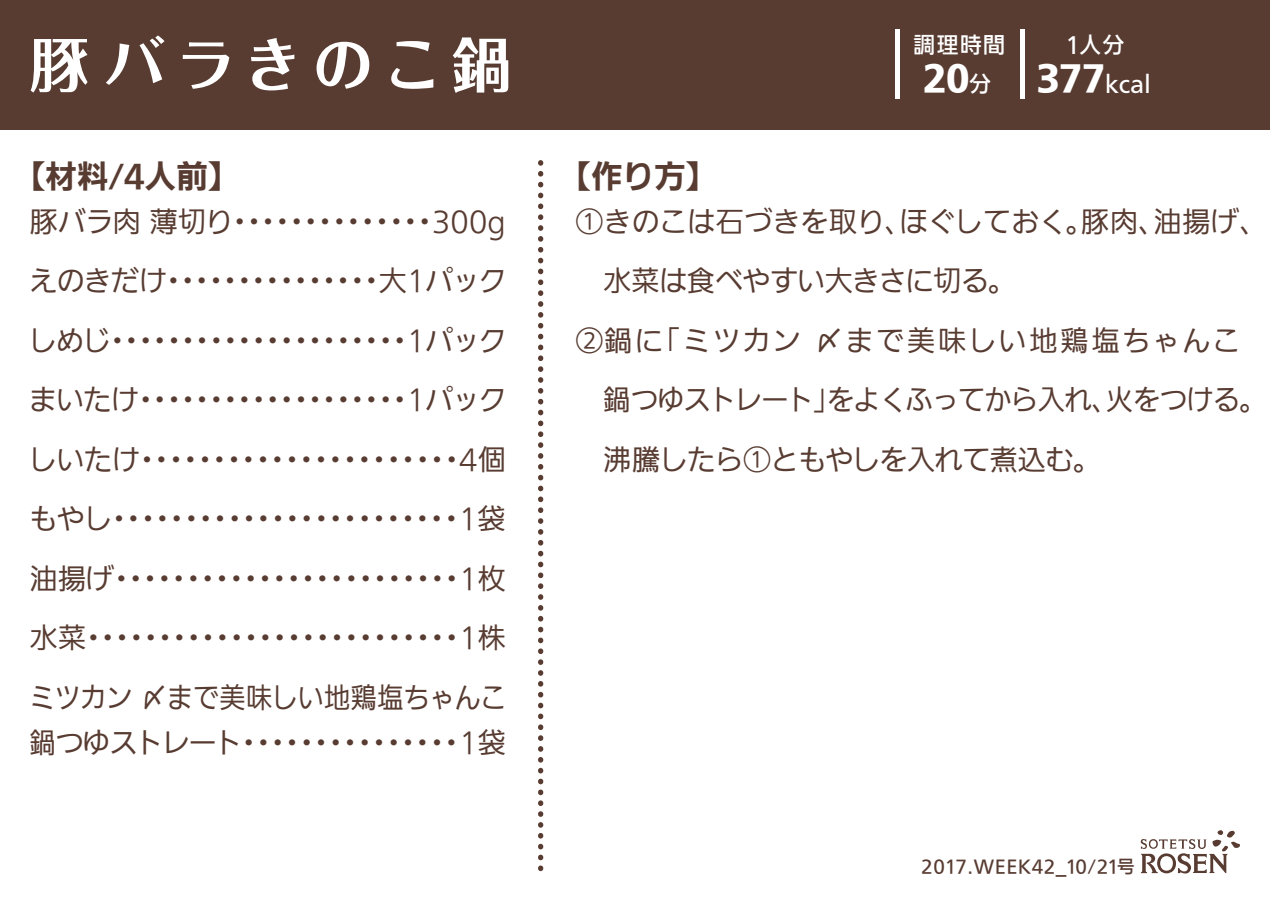
<style>
.page{position:relative;width:1270px;height:903px;background:#fff}
.page>*{position:absolute;margin:0;border:0;box-sizing:border-box;transform-origin:0 0}
.t1{font:700 59.5px "Folk Pro";letter-spacing:.175em;color:#fff}
.t2{font:800 35px "Iwa UD Go Dsp Pro";color:#fff}
.t3{font:700 31.5px "Iwa UD Go Dsp Pro";color:#583c32}
.t4{font:100 28px/59.5px "Iwa UD Go Dsp Pro";letter-spacing:-.01em;color:#583c32;text-align:justify}
.t5{font:100 28px "Iwa UD Go Dsp Pro";letter-spacing:-.03em;color:#583c32;scale:.93 1}
.t6{font:100 28px "Iwa UD Go Dsp Pro";letter-spacing:.085em;color:#583c32}
.t7{font:500 22.05px/39.2px "Iwa UD Go Dsp Pro";letter-spacing:.03em;color:#fff;text-align:center}
.t8{font:500 17.5px "Iwa UD Go Dsp Pro";letter-spacing:.01em;color:#583c32}
.s1{font-weight:800;font-size:35px}
.s2{font-weight:500;font-size:22.05px}
</style>
<div class="page">
<div style="left:0;top:0;width:1270px;height:129px;background:#583c32"></div>
<svg style="left:1141px;top:830px;width:99px;height:43px"></svg>
<svg style="left:538px;top:160px;width:5px;height:711px"></svg>
<hr style="left:1020px;top:30px;width:4px;height:69px;background:#fff">
<hr style="left:896px;top:30px;width:4px;height:69px;background:#fff">
<h1 class="t1" style="left:30px;top:14px;width:483px">豚バラきのこ鍋</h1>
<p class="t7" style="left:1036px;top:26px;width:116px">１人分<br><span class="s1">377</span>kcal</p>
<p class="t7" style="left:914px;top:26px;width:93px">調理時間</p>
<p class="t2" style="left:923px;top:52px;width:69px">20<span class="s2">分</span></p>
<p class="t3" style="left:14px;top:152px;width:227px">【材料/4人前】</p>
<p class="t3" style="left:560px;top:152px;width:159px">【作り方】</p>
<p class="t4" style="left:29px;top:193px;width:479px">豚バラ肉 薄切り・・・・・・・・・・・・・・300gえのきだけ・・・・・・・・・・・・・・・大1パックしめじ・・・・・・・・・・・・・・・・・・・・・1パックまいたけ・・・・・・・・・・・・・・・・・・・1パックしいたけ・・・・・・・・・・・・・・・・・・・・・・4個もやし・・・・・・・・・・・・・・・・・・・・・・・・1袋油揚げ・・・・・・・・・・・・・・・・・・・・・・・・1枚水菜・・・・・・・・・・・・・・・・・・・・・・・・・・1株ミツカン 〆まで美味しい地鶏塩ちゃんこ</p>
<p class="t5" style="left:30px;top:723px;width:513px">鍋つゆストレート・・・・・・・・・・・・・・・1袋</p>
<p class="t4" style="left:576px;top:193px;width:694px">①きのこは石づきを取り、ほぐしておく。豚肉、油揚げ、</p>
<p class="t4" style="left:604px;top:252px;width:414px">水菜は食べやすい大きさに切る。</p>
<p class="t6" style="left:576px;top:321px;width:666px">②鍋に「ミツカン 〆まで美味しい地鶏塩ちゃんこ</p>
<p class="t4" style="left:604px;top:371px;width:665px">鍋つゆストレート」をよくふってから入れ、火をつける。</p>
<p class="t4" style="left:604px;top:431px;width:499px">沸騰したら①ともやしを入れて煮込む。</p>
<p class="t8" style="left:921px;top:853px;width:215px">2017.WEEK42_10/21号</p>
</div>
